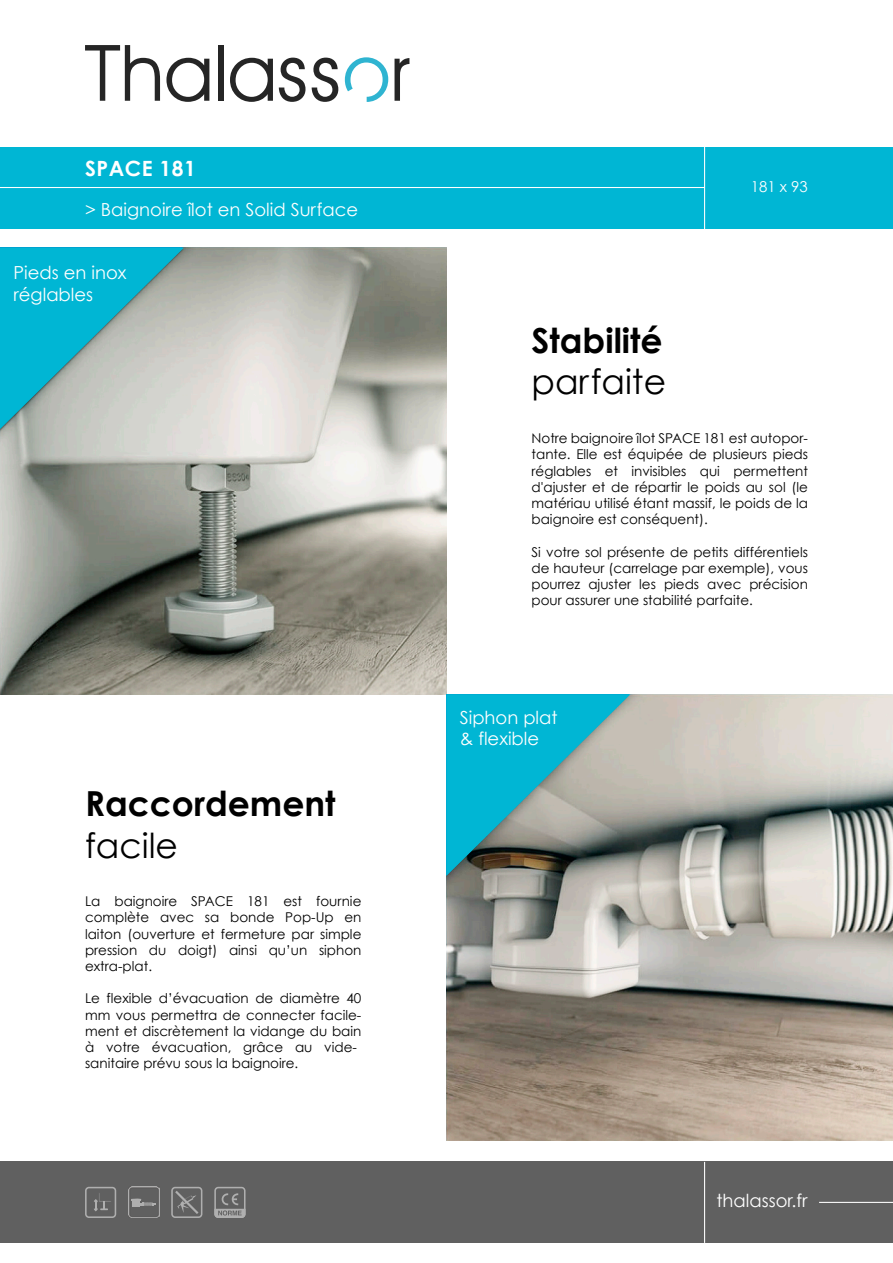
<style>
.page{position:relative;width:893px;height:1263px;background:#fff}
.page>*{position:absolute;margin:0;border:0;box-sizing:border-box;transform-origin:0 0}
.t1{font:700 34.5px/41.4px "Century Gothic";color:#000}
.t2{font:700 21px "Century Gothic";letter-spacing:.025em;color:#fff}
.t3{font:18px/21.6px "Century Gothic";color:#fff}
.t4{font:15px "Century Gothic";color:#fff}
.t5{font:13.5px/16.2px "Century Gothic";color:#000;text-align:justify}
.s1{font-weight:400}
</style>
<div class="page">
<div style="left:0;top:1162px;width:893px;height:81px;background:#606060"></div>
<div style="left:0;top:147px;width:893px;height:81px;background:#00b6d4"></div>
<hr style="left:0;top:187px;width:704px;height:1px;background:#fff">
<hr style="left:704px;top:142px;width:1px;height:93px;background:#fff">
<svg style="left:85px;top:45px;width:75px;height:56px"></svg>
<svg style="left:166px;top:58px;width:43px;height:44px"></svg>
<div style="left:218px;top:45px;width:5px;height:56px;background:#252525"></div>
<svg style="left:230px;top:58px;width:43px;height:44px"></svg>
<svg style="left:279px;top:58px;width:26px;height:44px"></svg>
<svg style="left:312px;top:58px;width:26px;height:44px"></svg>
<svg style="left:395px;top:58px;width:14px;height:43px"></svg>
<svg style="left:345px;top:57px;width:43px;height:45px"></svg>
<hr style="left:819px;top:1202px;width:74px;height:1px;background:#fff">
<hr style="left:704px;top:1162px;width:1px;height:81px;background:#fff">
<svg style="left:171px;top:1187px;width:31px;height:31px"></svg>
<svg style="left:85px;top:1187px;width:31px;height:31px"></svg>
<svg style="left:214px;top:1187px;width:32px;height:31px"></svg>
<img style="left:128px;top:1187px;width:31px;height:31px">
<svg style="left:131px;top:1198px;width:25px;height:8px"></svg>
<img style="left:0;top:248px;width:446px;height:446px">
<svg style="left:0;top:248px;width:184px;height:181px;background:#5bbac6"></svg>
<img style="left:446px;top:694px;width:447px;height:447px">
<svg style="left:446px;top:694px;width:184px;height:181px;background:#44a2ae"></svg>
<p class="t2" style="left:85px;top:153px;width:112px">SPACE 181</p>
<p class="t3" style="left:85px;top:198px;width:275px">&gt; Baignoire îlot en Solid Surface</p>
<p class="t3" style="left:14px;top:261px;width:114px">Pieds en inox réglables</p>
<p class="t1" style="left:85px;top:781px;width:252px">Raccordement <span class="s1">facile</span></p>
<p class="t5" style="left:85px;top:893px;width:278px">La baignoire SPACE 181 est fournie complète avec sa bonde Pop-Up en laiton (ouverture et fermeture par simple pression du doigt) ainsi qu’un siphon extra-plat.</p>
<p class="t5" style="left:85px;top:990px;width:278px;text-align:left">Le flexible d’évacuation de diamètre 40 mm vous permettra de connecter facile&shy;ment et discrètement la vidange du bain à votre évacuation, grâce au vide&shy;sanitaire prévu sous la baignoire.</p>
<p class="t4" style="left:751px;top:176px;width:59px">181 x 93</p>
<p class="t1" style="left:531px;top:318px;width:136px">Stabilité <span class="s1">parfaite</span></p>
<p class="t5" style="left:531px;top:430px;width:278px">Notre baignoire îlot SPACE 181 est autopor&shy;tante. Elle est équipée de plusieurs pieds réglables et invisibles qui permettent d'ajuster et de répartir le poids au sol (le matériau utilisé étant massif, le poids de la baignoire est conséquent).</p>
<p class="t5" style="left:531px;top:543px;width:278px">Si votre sol présente de petits différentiels de hauteur (carrelage par exemple), vous pourrez ajuster les pieds avec précision pour assurer une stabilité parfaite.</p>
<p class="t3" style="left:460px;top:706px;width:99px">Siphon plat &amp; flexible</p>
<p class="t3" style="left:716px;top:1190px;width:93px">thalassor.fr</p>
</div>
